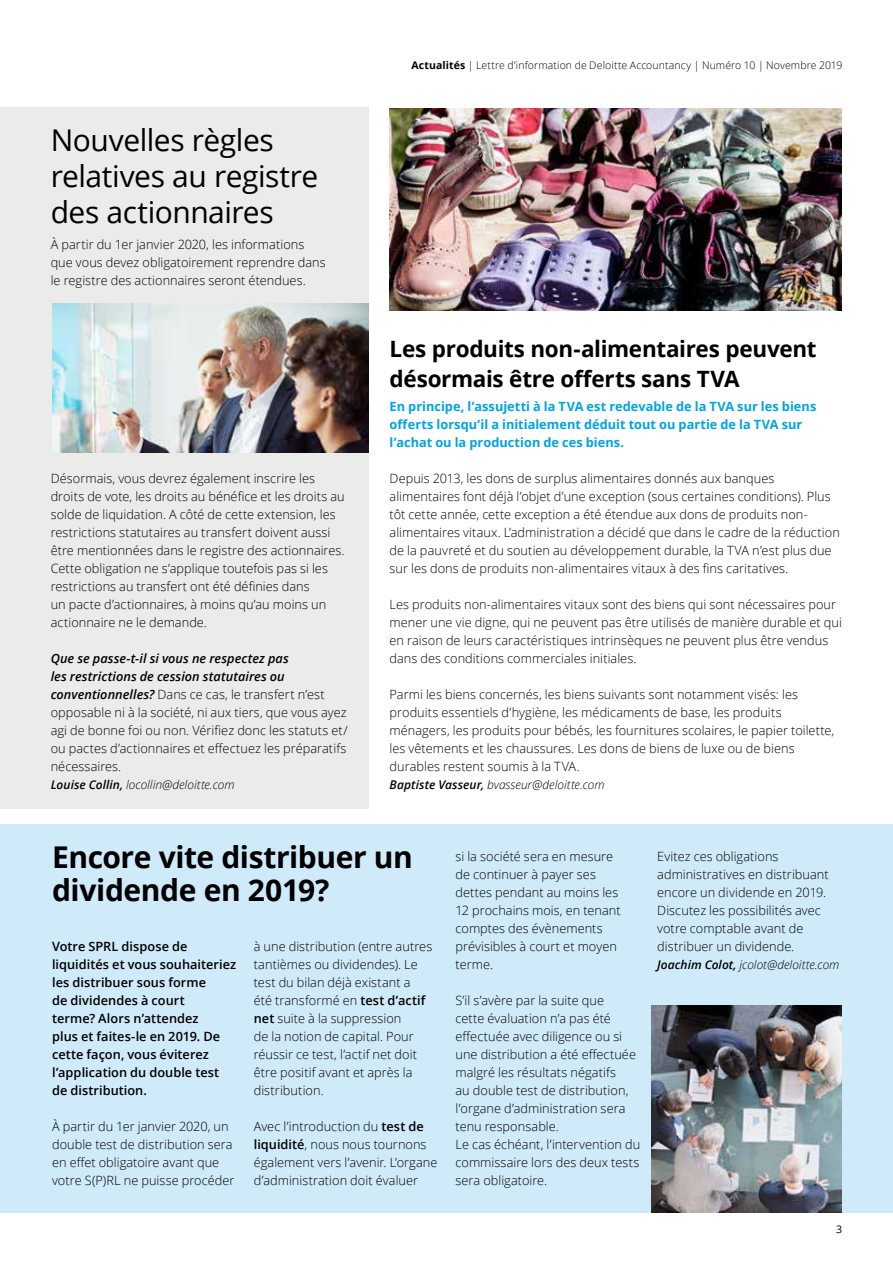
<style>
.page{position:relative;width:893px;height:1263px;background:#fff}
.page>*{position:absolute;margin:0;border:0;box-sizing:border-box;transform-origin:0 0}
.t1{font:30px/36px "Open Sans";letter-spacing:-.015em;color:#000}
.t2{font:700 30px/33px "Open Sans";letter-spacing:-.015em;color:#000}
.t3{font:700 22.5px/30px "Open Sans";letter-spacing:-.015em;color:#000}
.t4{font:300 12.75px/18px "Open Sans";letter-spacing:.005em;color:#000}
.t5{font:600 12.75px/18px "Open Sans";letter-spacing:.005em;color:#000}
.t6{font:700 12.75px/18px "Open Sans";letter-spacing:.005em;color:#00a3e2}
.t7{font:italic 300 12px "Open Sans";color:#000}
.t8{font:300 10.5px "Open Sans";letter-spacing:.01em;color:#000}
.t9{font:10.5px "Open Sans";color:#000}
.s1{font-weight:600;font-style:italic}
.s2{font-weight:600}
.s3{font-weight:700}
</style>
<div class="page">
<div style="left:0;top:107px;width:368px;height:702px;background:#ebebea"></div>
<div style="left:0;top:824px;width:893px;height:389px;background:#cfeaf8"></div>
<img style="left:52px;top:304px;width:316px;height:148px">
<img style="left:652px;top:1005px;width:190px;height:208px">
<img style="left:390px;top:108px;width:452px;height:202px">
<h1 class="t1" style="left:51px;top:122px;width:269px">Nouvelles règles relatives au registre des actionnaires</h1>
<p class="t4" style="left:51px;top:235px;width:277px">À partir du 1er janvier 2020, les informations que vous devez obligatoirement reprendre dans le registre des actionnaires seront étendues.</p>
<p class="t4" style="left:51px;top:469px;width:296px">Désormais, vous devrez également inscrire les droits de vote, les droits au bénéfice et les droits au solde de liquidation. A côté de cette extension, les restrictions statutaires au transfert doivent aussi être mentionnées dans le registre des actionnaires.<br>Cette obligation ne s’applique toutefois pas si les restrictions au transfert ont été définies dans<br>un pacte d’actionnaires, à moins qu’au moins un actionnaire ne le demande.</p>
<p class="t4" style="left:51px;top:649px;width:299px"><span class="s1">Que se passe-t-il si vous ne respectez pas<br>les restrictions de cession statutaires ou conventionnelles?</span> Dans ce cas, le transfert n’est opposable ni à la société, ni aux tiers, que vous ayez agi de bonne foi ou non. Vérifiez donc les statuts et/ ou pactes d’actionnaires et effectuez les préparatifs nécessaires.</p>
<p class="t7" style="left:51px;top:776px;width:185px"><span class="s2">Louise Collin,</span> locollin@deloitte.com</p>
<p class="t8" style="left:412px;top:58px;width:432px"><span class="s3">Actualités</span> | Lettre d’information de Deloitte Accountancy | Numéro 10 | Novembre 2019</p>
<h2 class="t3" style="left:390px;top:333px;width:429px">Les produits non-alimentaires peuvent désormais être offerts sans TVA</h2>
<p class="t6" style="left:390px;top:397px;width:428px">En principe, l’assujetti à la TVA est redevable de la TVA sur les biens offerts lorsqu’il a initialement déduit tout ou partie de la TVA sur l’achat ou la production de ces biens.</p>
<p class="t4" style="left:390px;top:469px;width:452px">Depuis 2013, les dons de surplus alimentaires donnés aux banques alimentaires font déjà l’objet d’une exception (sous certaines conditions). Plus tôt cette année, cette exception a été étendue aux dons de produits non&shy;alimentaires vitaux. L’administration a décidé que dans le cadre de la réduction de la pauvreté et du soutien au développement durable, la TVA n’est plus due sur les dons de produits non-alimentaires vitaux à des fins caritatives.</p>
<p class="t4" style="left:390px;top:595px;width:454px">Les produits non-alimentaires vitaux sont des biens qui sont nécessaires pour mener une vie digne, qui ne peuvent pas être utilisés de manière durable et qui en raison de leurs caractéristiques intrinsèques ne peuvent plus être vendus dans des conditions commerciales initiales.</p>
<p class="t4" style="left:390px;top:685px;width:446px">Parmi les biens concernés, les biens suivants sont notamment visés: les produits essentiels d’hygiène, les médicaments de base, les produits ménagers, les produits pour bébés, les fournitures scolaires, le papier toilette, les vêtements et les chaussures. Les dons de biens de luxe ou de biens durables restent soumis à la TVA.</p>
<p class="t7" style="left:390px;top:776px;width:217px"><span class="s2">Baptiste Vasseur,</span> bvasseur@deloitte.com</p>
<h1 class="t2" style="left:52px;top:839px;width:362px">Encore vite distribuer un dividende en 2019?</h1>
<p class="t5" style="left:52px;top:937px;width:186px">Votre SPRL dispose de liquidités et vous souhaiteriez les distribuer sous forme<br>de dividendes à court<br>terme? Alors n’attendez<br>plus et faites-le en 2019. De cette façon, vous éviterez l’application du double test de distribution.</p>
<p class="t4" style="left:52px;top:1117px;width:184px">À partir du 1er janvier 2020, un double test de distribution sera en effet obligatoire avant que votre S(P)RL ne puisse procéder</p>
<p class="t4" style="left:254px;top:937px;width:180px">à une distribution (entre autres tantièmes ou dividendes). Le test du bilan déjà existant a<br>été transformé en <span class="s2">test d’actif net</span> suite à la suppression<br>de la notion de capital. Pour réussir ce test, l’actif net doit être positif avant et après la distribution.</p>
<p class="t4" style="left:254px;top:1117px;width:185px">Avec l’introduction du <span class="s2">test de liquidité</span>, nous nous tournons également vers l’avenir. L’organe d’administration doit évaluer</p>
<p class="t4" style="left:455px;top:847px;width:167px">si la société sera en mesure de continuer à payer ses dettes pendant au moins les<br>12 prochains mois, en tenant comptes des évènements prévisibles à court et moyen terme.</p>
<p class="t4" style="left:455px;top:991px;width:186px">S’il s’avère par la suite que<br>cette évaluation n’a pas été effectuée avec diligence ou si une distribution a été effectuée malgré les résultats négatifs<br>au double test de distribution, l’organe d’administration sera tenu responsable.<br>Le cas échéant, l’intervention du commissaire lors des deux tests sera obligatoire.</p>
<p class="t4" style="left:657px;top:847px;width:173px">Evitez ces obligations administratives en distribuant encore un dividende en 2019.<br>Discutez les possibilités avec votre comptable avant de distribuer un dividende.</p>
<p class="t7" style="left:657px;top:956px;width:184px"><span class="s2">Joachim Colot,</span> jcolot@deloitte.com</p>
<p class="t9" style="left:836px;top:1222px;width:8px">3</p>
</div>
